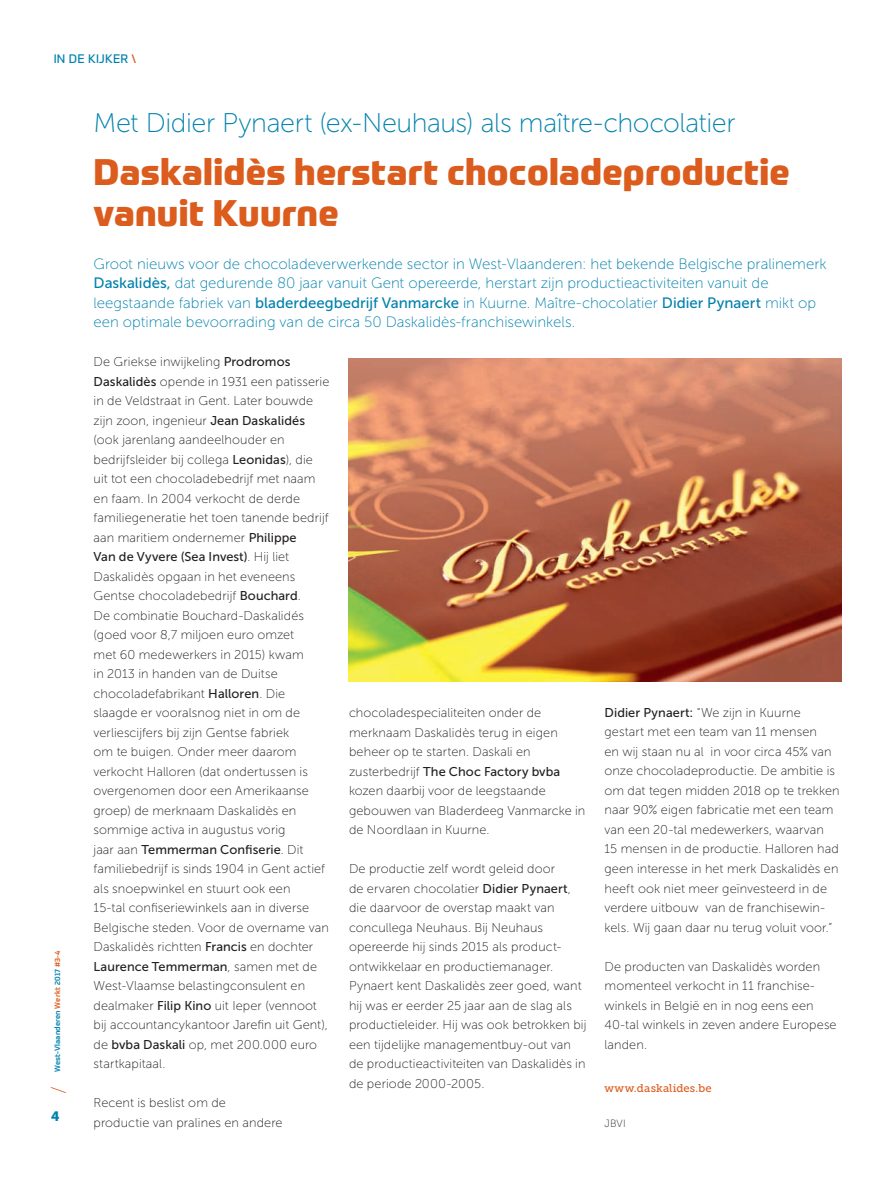
<style>
.page{position:relative;width:893px;height:1191px;background:#fff}
.page>*{position:absolute;margin:0;border:0;box-sizing:border-box;transform-origin:0 0}
.t1{font:800 36px/40.5px "Prometo";letter-spacing:.01em;color:#db5c1c}
.t2{font:27px "Museo Sans 100";letter-spacing:-.015em;color:#0081ad}
.t3{font:100 21px "Prometo";color:#db5c1c}
.t4{font:15px/19.5px "Museo Sans 100";color:#0081ad}
.t5{font:13.5px "Museo Slab 900";color:#0081ad}
.t6{font:12.75px/19.5px "Museo Sans 100";letter-spacing:.005em;color:#231f20}
.t7{font:12.75px "Museo Sans 500";letter-spacing:.005em;color:#231f20}
.t8{font:12px "Prometo";letter-spacing:.02em;color:#0081ad}
.t9{font:11.25px "Museo Slab 500";letter-spacing:.015em;color:#db5c1c}
.t10{font:10.5px "Museo Sans 100";color:#231f20}
.t11{font:500 7.5px "Prometo";letter-spacing:.02em;color:#0081ad}
.s1{color:#db5c1c}
.s2{font-family:"Museo Sans 500"}
.s3{font-family:"Museo Sans 100"}
</style>
<div class="page">
<img style="left:349px;top:358px;width:493px;height:323px">
<p class="t8" style="left:54px;top:52px;width:84px">IN DE KIJKER <span class="s1">\</span></p>
<p class="t11" style="left:53px;top:1072px;width:123px;rotate:-90deg">West-Vlaanderen <span class="s1">Werkt</span> 2017 <span class="s1">#3-4</span></p>
<h3 class="t3" style="left:46px;top:1094px;width:9px;rotate:-90deg">/</h3>
<p class="t5" style="left:51px;top:1108px;width:10px">4</p>
<h2 class="t2" style="left:94px;top:108px;width:643px">Met Didier Pynaert (ex-Neuhaus) als maître-chocolatier</h2>
<h1 class="t1" style="left:94px;top:152px;width:698px">Daskalidès herstart chocoladeproductie vanuit Kuurne</h1>
<p class="t4" style="left:94px;top:254px;width:734px">Groot nieuws voor de chocoladeverwerkende sector in West-Vlaanderen: het bekende Belgische pralinemerk <span class="s2">Daskalidès,</span> dat gedurende 80 jaar vanuit Gent opereerde, herstart zijn productieactiviteiten vanuit de leegstaande fabriek van <span class="s2">bladerdeegbedrijf Vanmarcke</span> in Kuurne. Maître-chocolatier <span class="s2">Didier Pynaert</span> mikt op een optimale bevoorrading van de circa 50 Daskalidès-franchisewinkels.</p>
<p class="t6" style="left:94px;top:352px;width:237px">De Griekse inwijkeling <span class="s2">Prodromos Daskalidès</span> opende in 1931 een patisserie in de Veldstraat in Gent. Later bouwde zijn zoon, ingenieur <span class="s2">Jean Daskalidés </span>(ook jarenlang aandeelhouder en bedrijfsleider bij collega <span class="s2">Leonidas</span>), die uit tot een chocoladebedrijf met naam en faam. In 2004 verkocht de derde familiegeneratie het toen tanende bedrijf aan maritiem ondernemer <span class="s2">Philippe</span></p>
<p class="t7" style="left:94px;top:550px;width:197px">Van de Vyvere (Sea Invest)<span class="s3">. Hij liet</span></p>
<p class="t6" style="left:94px;top:566px;width:217px">Daskalidès opgaan in het eveneens Gentse chocoladebedrijf <span class="s2">Bouchard</span>.<br>De combinatie Bouchard-Daskalidés (goed voor 8,7 miljoen euro omzet met 60 medewerkers in 2015) kwam in 2013 in handen van de Duitse chocoladefabrikant <span class="s2">Halloren</span>. Die slaagde er vooralsnog niet in om de verliescijfers bij zijn Gentse fabriek om te buigen. Onder meer daarom verkocht Halloren (dat ondertussen is overgenomen door een Amerikaanse groep) de merknaam Daskalidès en sommige activa in augustus vorig</p>
<p class="t7" style="left:94px;top:842px;width:212px"><span class="s3">jaar aan</span> Temmerman Confiserie<span class="s3">. Dit</span></p>
<p class="t6" style="left:94px;top:859px;width:237px">familiebedrijf is sinds 1904 in Gent actief als snoepwinkel en stuurt ook een<br>15-tal confiseriewinkels aan in diverse Belgische steden. Voor de overname van Daskalidès richtten <span class="s2">Francis</span> en dochter</p>
<p class="t7" style="left:94px;top:959px;width:225px">Laurence Temmerman<span class="s3">, samen met de</span></p>
<p class="t6" style="left:94px;top:976px;width:236px">West-Vlaamse belastingconsulent en dealmaker <span class="s2">Filip Kino</span> uit Ieper (vennoot bij accountancykantoor Jarefin uit Gent), de <span class="s2">bvba Daskali</span> op, met 200.000 euro startkapitaal.</p>
<p class="t6" style="left:94px;top:1093px;width:191px">Recent is beslist om de productie van pralines en andere</p>
<p class="t6" style="left:604px;top:703px;width:237px"><span class="s2">Didier Pynaert:</span> “We zijn in Kuurne gestart met een team van 11 mensen<br>en wij staan nu al in voor circa 45% van onze chocoladeproductie. De ambitie is om dat tegen midden 2018 op te trekken naar 90% eigen fabricatie met een team van een 20-tal medewerkers, waarvan 15 mensen in de productie. Halloren had geen interesse in het merk Daskalidès en heeft ook niet meer geïnvesteerd in de verdere uitbouw van de franchisewin&shy;kels. Wij gaan daar nu terug voluit voor.”</p>
<p class="t6" style="left:604px;top:956px;width:234px">De producten van Daskalidès worden momenteel verkocht in 11 franchise&shy;winkels in België en in nog eens een<br>40-tal winkels in zeven andere Europese landen.</p>
<p class="t9" style="left:604px;top:1082px;width:109px">www.daskalides.be</p>
<p class="t10" style="left:604px;top:1117px;width:23px">JBVI</p>
<p class="t6" style="left:349px;top:703px;width:210px">chocoladespecialiteiten onder de merknaam Daskalidès terug in eigen beheer op te starten. Daskali en</p>
<p class="t7" style="left:349px;top:764px;width:213px"><span class="s3">zusterbedrijf</span> The Choc Factory bvba</p>
<p class="t6" style="left:349px;top:781px;width:238px">kozen daarbij voor de leegstaande gebouwen van Bladerdeeg Vanmarcke in de Noordlaan in Kuurne.</p>
<p class="t6" style="left:349px;top:859px;width:240px">De productie zelf wordt geleid door<br>de ervaren chocolatier <span class="s2">Didier Pynaert</span>, die daarvoor de overstap maakt van concullega Neuhaus. Bij Neuhaus opereerde hij sinds 2015 als product&shy;ontwikkelaar en productiemanager.<br>Pynaert kent Daskalidès zeer goed, want hij was er eerder 25 jaar aan de slag als productieleider. Hij was ook betrokken bij een tijdelijke managementbuy-out van de productieactiviteiten van Daskalidès in de periode 2000-2005.</p>
</div>
